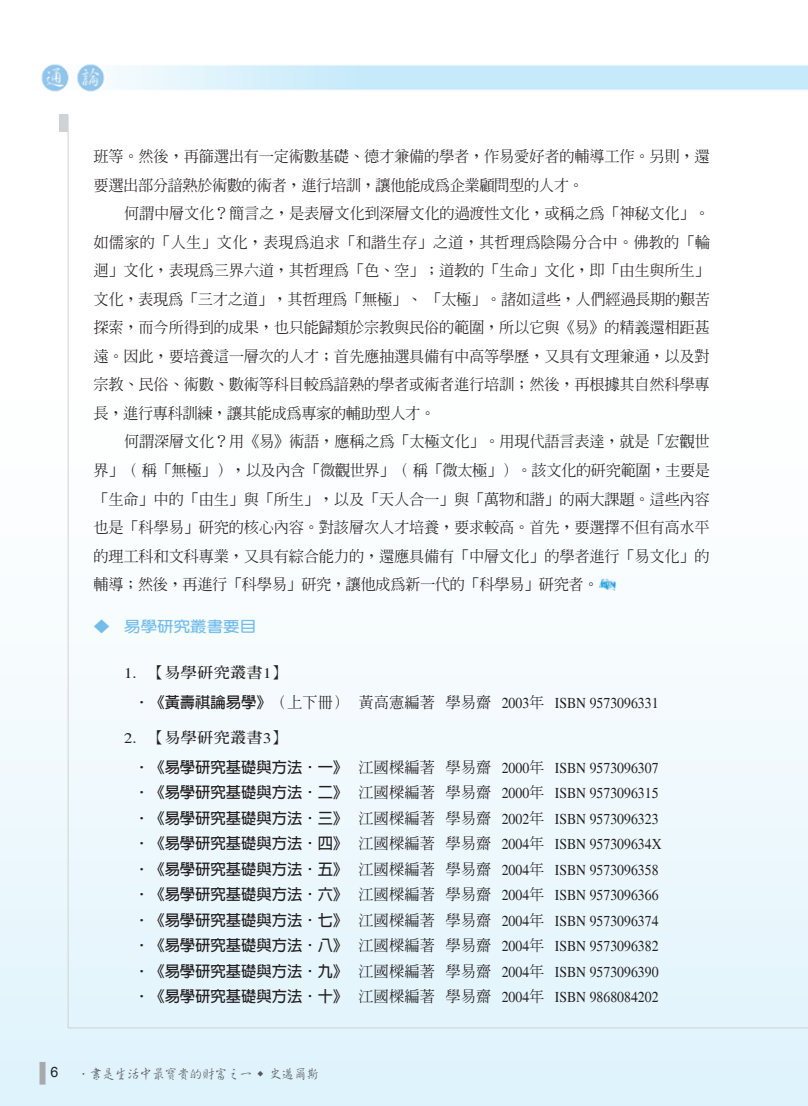
<style>
.page{position:relative;width:808px;height:1106px;background:#fff}
.page>*{position:absolute;margin:0;border:0;box-sizing:border-box;transform-origin:0 0}
._04-內文{font:500 15.3px/28.5px "AR Ming B5";letter-spacing:-.02em;color:#231f20;text-align:justify}
._1{font:15.3px "Times";color:#231f20;scale:.9 1}
.小標{font:700 14.85px "AR Ming B5";color:#231f20;scale:1.11 1}
._0000標{font:700 14.85px "AR Yuan B5";color:#73bde9;scale:1.11 1}
.t1{font:14.25px "Arial";color:#231f20}
.t2{font:500 13.5px "AR Xing Shu B5";letter-spacing:-.075em;color:#57585a}
.s1{font-family:"Times";font-weight:400}
.s2{font-family:"AR Ming B5";font-weight:500}
.s3{font-family:"AR Hei B5";font-weight:700}
</style>
<div class="page">
<div style="left:0;top:122px;width:808px;height:984px;background:linear-gradient(to bottom,#fff,#e3f4fc)"></div>
<svg style="left:807px;top:130px;width:1px;height:976px"></svg>
<div style="left:40px;top:1061px;width:6px;height:23px;background:#a8a9ad"></div>
<img style="left:0;top:64px;width:808px;height:66px">
<hr style="left:68px;top:1027px;width:740px;height:1px;background:#d1d2d4">
<hr style="left:68px;top:115px;width:1px;height:912px;background:#d1d2d4">
<div style="left:60px;top:115px;width:8px;height:17px;background:#d1d2d4"></div>
<img style="left:599px;top:578px;width:17px;height:13px">
<p class="_04-內文" style="left:94px;top:142px;width:618px">班等。然後，再篩選出有一定術數基礎、德才兼備的學者，作易愛好者的輔導工作。另則，還要選出部分諳熟於術數的術者，進行培訓，讓他能成為企業顧問型的人才。</p>
<p class="_04-內文" style="left:94px;top:199px;width:618px;text-indent:31px">何謂中層文化？簡言之，是表層文化到深層文化的過渡性文化，或稱之為「神秘文化」。如儒家的「人生」文化，表現為追求「和諧生存」之道，其哲理為陰陽分合中。佛教的「輪迴」文化，表現為三界六道，其哲理為「色、空」；道教的「生命」文化，即「由生與所生」文化，表現為「三才之道」，其哲理為「無極」、「太極」。諸如這些，人們經過長期的艱苦探索，而今所得到的成果，也只能歸類於宗教與民俗的範圍，所以它與《易》的精義還相距甚遠。因此，要培養這一層次的人才；首先應抽選具備有中高等學歷，又具有文理兼通，以及對宗教、民俗、術數、數術等科目較為諳熟的學者或術者進行培訓；然後，再根據其自然科學專長，進行專科訓練，讓其能成為專家的輔助型人才。</p>
<p class="_04-內文" style="left:94px;top:427px;width:618px;text-indent:31px">何謂深層文化？用《易》術語，應稱之為「太極文化」。用現代語言表達，就是「宏觀世界」（稱「無極」），以及內含「微觀世界」（稱「微太極」）。該文化的研究範圍，主要是「生命」中的「由生」與「所生」，以及「天人合一」與「萬物和諧」的兩大課題。這些內容也是「科學易」研究的核心內容。對該層次人才培養，要求較高。首先，要選擇不但有高水平的理工科和文科專業，又具有綜合能力的，還應具備有「中層文化」的學者進行「易文化」的輔導；然後，再進行「科學易」研究，讓他成為新一代的「科學易」研究者。</p>
<p class="_0000標" style="left:94px;top:619px;width:148px">◆ 易學研究叢書要目</p>
<p class="小標" style="left:124px;top:665px;width:149px"><span class="s1">1.</span> 【易學研究叢書<span class="s1">1</span>】</p>
<p class="_1" style="left:134px;top:694px;width:584px"><span class="s2">‧</span><span class="s3">《黃壽祺論易學》</span><span class="s2">（上下冊） 黃高憲編著 學易齋</span> 2003<span class="s2">年</span> ISBN 9573096331</p>
<p class="小標" style="left:124px;top:730px;width:149px"><span class="s1">2.</span> 【易學研究叢書<span class="s1">3</span>】</p>
<p class="_1" style="left:134px;top:759px;width:584px"><span class="s2">‧</span><span class="s3">《易學研究基礎與方法‧一》</span> <span class="s2">江國樑編著 學易齋</span> 2000<span class="s2">年</span> ISBN 9573096307</p>
<p class="_1" style="left:134px;top:784px;width:584px"><span class="s2">‧</span><span class="s3">《易學研究基礎與方法‧二》</span> <span class="s2">江國樑編著 學易齋</span> 2000<span class="s2">年</span> ISBN 9573096315</p>
<p class="_1" style="left:134px;top:810px;width:584px"><span class="s2">‧</span><span class="s3">《易學研究基礎與方法‧三》</span> <span class="s2">江國樑編著 學易齋</span> 2002<span class="s2">年</span> ISBN 9573096323</p>
<p class="_1" style="left:134px;top:835px;width:588px"><span class="s2">‧</span><span class="s3">《易學研究基礎與方法‧四》</span> <span class="s2">江國樑編著 學易齋</span> 2004<span class="s2">年</span> ISBN 957309634X</p>
<p class="_1" style="left:134px;top:861px;width:584px"><span class="s2">‧</span><span class="s3">《易學研究基礎與方法‧五》</span> <span class="s2">江國樑編著 學易齋</span> 2004<span class="s2">年</span> ISBN 9573096358</p>
<p class="_1" style="left:134px;top:886px;width:584px"><span class="s2">‧</span><span class="s3">《易學研究基礎與方法‧六》</span> <span class="s2">江國樑編著 學易齋</span> 2004<span class="s2">年</span> ISBN 9573096366</p>
<p class="_1" style="left:134px;top:912px;width:584px"><span class="s2">‧</span><span class="s3">《易學研究基礎與方法‧七》</span> <span class="s2">江國樑編著 學易齋</span> 2004<span class="s2">年</span> ISBN 9573096374</p>
<p class="_1" style="left:134px;top:937px;width:584px"><span class="s2">‧</span><span class="s3">《易學研究基礎與方法‧八》</span> <span class="s2">江國樑編著 學易齋</span> 2004<span class="s2">年</span> ISBN 9573096382</p>
<p class="_1" style="left:134px;top:963px;width:584px"><span class="s2">‧</span><span class="s3">《易學研究基礎與方法‧九》</span> <span class="s2">江國樑編著 學易齋</span> 2004<span class="s2">年</span> ISBN 9573096390</p>
<p class="_1" style="left:134px;top:988px;width:584px"><span class="s2">‧</span><span class="s3">《易學研究基礎與方法‧十》</span> <span class="s2">江國樑編著 學易齋</span> 2004<span class="s2">年</span> ISBN 9868084202</p>
<p class="t1" style="left:50px;top:1063px;width:9px">6</p>
<p class="t2" style="left:77px;top:1067px;width:244px">．書是生活中最寶貴的財富之一 <sup>◆</sup> 史邁爾斯</p>
</div>
